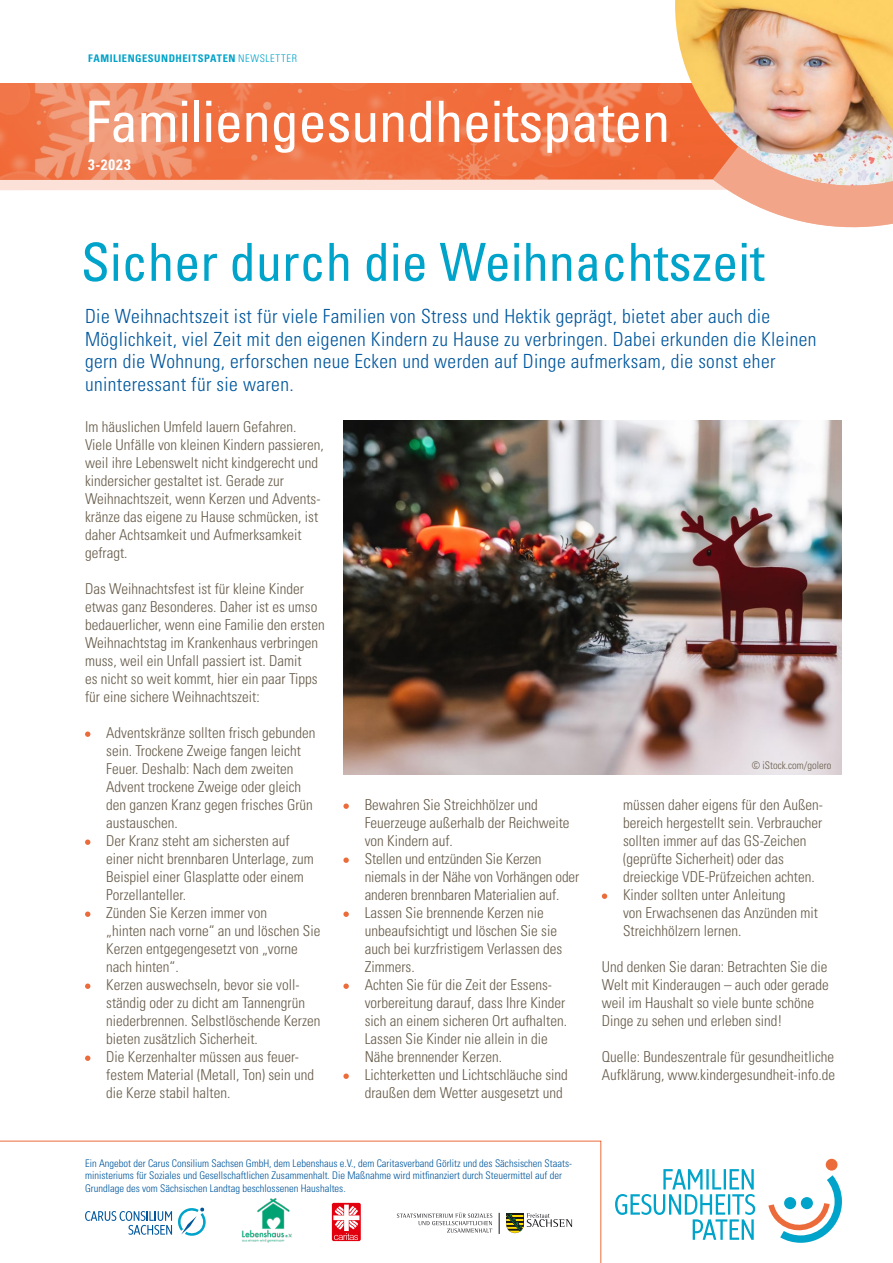
<style>
.page{position:relative;width:893px;height:1263px;background:#fff}
.page>*{position:absolute;margin:0;border:0;box-sizing:border-box;transform-origin:0 0}
.t1{font:condensed 57px "Univers LT Std";letter-spacing:-.01em;color:#fff}
.t2{font:condensed 52.5px "Univers LT Std";color:#00a3c9}
.t3{font:300 condensed 19.5px/22.5px "Univers LT Std";letter-spacing:.02em;color:#00579d}
.t4{font:300 condensed 15px/18px "Univers";color:#675c4a}
.t5{font:700 condensed 15px "Univers LT Std";color:#fff}
.t6{font:300 condensed 10.5px/12.6px "Univers LT Std";color:#00579d}
.t7{font:700 condensed 10.5px "Univers LT Std";letter-spacing:.05em;color:#00a3c9}
.t8{font:300 condensed 10.5px "Univers";color:#675c4a}
.s1{font-weight:300}
</style>
<div class="page">
<svg style="left:0;top:1141px;width:601px;height:122px"></svg>
<div style="left:826px;top:1159px;width:11px;height:11px;background:#eb6b3a;border-radius:50%"></div>
<svg style="left:768px;top:1175px;width:74px;height:68px"></svg>
<svg style="left:615px;top:1169px;width:140px;height:71px"></svg>
<svg style="left:85px;top:731px;width:5px;height:6px"></svg>
<svg style="left:85px;top:839px;width:5px;height:6px"></svg>
<svg style="left:85px;top:911px;width:5px;height:6px"></svg>
<svg style="left:85px;top:983px;width:5px;height:6px"></svg>
<svg style="left:85px;top:1055px;width:5px;height:6px"></svg>
<svg style="left:343px;top:803px;width:6px;height:6px"></svg>
<svg style="left:343px;top:857px;width:6px;height:6px"></svg>
<svg style="left:343px;top:911px;width:6px;height:6px"></svg>
<svg style="left:343px;top:983px;width:6px;height:6px"></svg>
<svg style="left:343px;top:1073px;width:6px;height:6px"></svg>
<svg style="left:602px;top:893px;width:5px;height:6px"></svg>
<div style="left:0;top:180px;width:675px;height:10px;background:#fbe1d8"></div>
<img style="left:0;top:83px;width:675px;height:97px">
<img style="left:675px;top:0;width:38px;height:190px">
<img style="left:713px;top:0;width:180px;height:228px">
<svg style="left:85px;top:1206px;width:122px;height:31px"></svg>
<img style="left:343px;top:421px;width:499px;height:353px">
<img style="left:233px;top:1197px;width:68px;height:57px">
<svg style="left:499px;top:1213px;width:1px;height:21px"></svg>
<svg style="left:506px;top:1213px;width:66px;height:20px"></svg>
<svg style="left:397px;top:1212px;width:95px;height:20px"></svg>
<svg style="left:332px;top:1203px;width:29px;height:38px"></svg>
<svg style="left:333px;top:1204px;width:26px;height:36px"></svg>
<p class="t7" style="left:88px;top:52px;width:210px">FAMILIENGESUNDHEITSPATEN <span class="s1">NEWSLETTER</span></p>
<h1 class="t1" style="left:85px;top:86px;width:587px">Familiengesundheitspaten</h1>
<p class="t5" style="left:88px;top:155px;width:44px">3-2023</p>
<h2 class="t2" style="left:81px;top:229px;width:685px">Sicher durch die Weihnachtszeit</h2>
<p class="t3" style="left:85px;top:305px;width:733px">Die Weihnachtszeit ist für viele Familien von Stress und Hektik geprägt, bietet aber auch die Möglichkeit, viel Zeit mit den eigenen Kindern zu Hause zu verbringen. Dabei erkunden die Kleinen gern die Wohnung, erforschen neue Ecken und werden auf Dinge aufmerksam, die sonst eher uninteressant für sie waren.</p>
<p class="t4" style="left:85px;top:418px;width:240px">Im häuslichen Umfeld lauern Gefahren.<br>Viele Unfälle von kleinen Kindern passieren, weil ihre Lebenswelt nicht kindgerecht und kindersicher gestaltet ist. Gerade zur Weihnachtszeit, wenn Kerzen und Advents&shy;kränze das eigene zu Hause schmücken, ist daher Achtsamkeit und Aufmerksamkeit gefragt.</p>
<p class="t4" style="left:85px;top:580px;width:241px">Das Weihnachtsfest ist für kleine Kinder etwas ganz Besonderes. Daher ist es umso bedauerlicher, wenn eine Familie den ersten Weihnachtstag im Krankenhaus verbringen muss, weil ein Unfall passiert ist. Damit<br>es nicht so weit kommt, hier ein paar Tipps für eine sichere Weihnachtszeit:</p>
<p class="t4" style="left:106px;top:724px;width:216px">Adventskränze sollten frisch gebunden sein. Trockene Zweige fangen leicht<br>Feuer. Deshalb: Nach dem zweiten<br>Advent trockene Zweige oder gleich den ganzen Kranz gegen frisches Grün austauschen.<br>Der Kranz steht am sichersten auf einer nicht brennbaren Unterlage, zum<br>Beispiel einer Glasplatte oder einem<br>Porzellanteller.<br>Zünden Sie Kerzen immer von<br>„hinten nach vorne“ an und löschen Sie<br>Kerzen entgegengesetzt von „vorne nach hinten“.<br>Kerzen auswechseln, bevor sie voll&shy;ständig oder zu dicht am Tannengrün niederbrennen. Selbstlöschende Kerzen bieten zusätzlich Sicherheit.<br>Die Kerzenhalter müssen aus feuer&shy;festem Material (Metall, Ton) sein und die Kerze stabil halten.</p>
<p class="t8" style="left:752px;top:758px;width:81px">© iStock.com/golero</p>
<p class="t4" style="left:365px;top:796px;width:216px">Bewahren Sie Streichhölzer und<br>Feuerzeuge außerhalb der Reichweite von Kindern auf.<br>Stellen und entzünden Sie Kerzen niemals in der Nähe von Vorhängen oder anderen brennbaren Materialien auf.<br>Lassen Sie brennende Kerzen nie unbeaufsichtigt und löschen Sie sie auch bei kurzfristigem Verlassen des<br>Zimmers.<br>Achten Sie für die Zeit der Essens&shy;vorbereitung darauf, dass Ihre Kinder sich an einem sicheren Ort aufhalten.<br>Lassen Sie Kinder nie allein in die<br>Nähe brennender Kerzen.<br>Lichterketten und Lichtschläuche sind draußen dem Wetter ausgesetzt und</p>
<p class="t4" style="left:623px;top:796px;width:201px">müssen daher eigens für den Außen&shy;bereich hergestellt sein. Verbraucher sollten immer auf das GS-Zeichen (geprüfte Sicherheit) oder das dreieckige VDE-Prüfzeichen achten.<br>Kinder sollten unter Anleitung<br>von Erwachsenen das Anzünden mit Streichhölzern lernen.</p>
<p class="t4" style="left:602px;top:958px;width:229px">Und denken Sie daran: Betrachten Sie die Welt mit Kinderaugen – auch oder gerade weil im Haushalt so viele bunte schöne Dinge zu sehen und erleben sind!</p>
<p class="t4" style="left:602px;top:1048px;width:235px">Quelle: Bundeszentrale für gesundheitliche<br>Aufklärung, www.kindergesundheit-info.de</p>
<p class="t6" style="left:85px;top:1157px;width:488px">Ein Angebot der Carus Consilium Sachsen GmbH, dem Lebenshaus e.V., dem Caritasverband Görlitz und des Sächsischen Staats&shy;ministeriums für Soziales und Gesellschaftlichen Zusammenhalt. Die Maßnahme wird mitfinanziert durch Steuermittel auf der<br>Grundlage des vom Sächsischen Landtag beschlossenen Haushaltes.</p>
</div>
